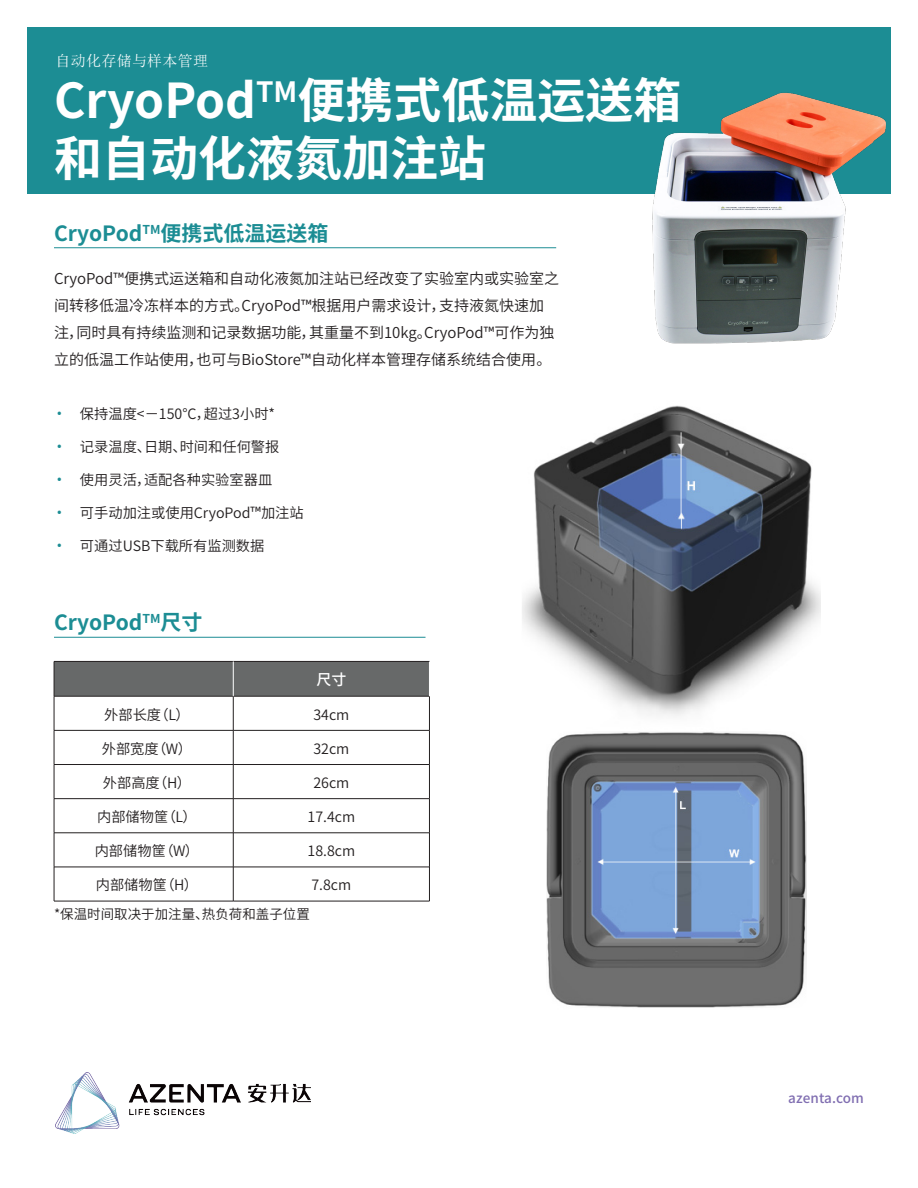
<style>
.page{position:relative;width:918px;height:1188px;background:#fff}
.page>*{position:absolute;margin:0;border:0;box-sizing:border-box;transform-origin:0 0}
.t1{font:700 48px/58.5px "Source Han Sans CN";color:#fff}
.Section_Title{font:700 21px "Source Han Sans CN";color:#1c8d94}
.t2{font:700 18px "Source Han Sans CN";color:#1c8d94}
.正文{font:15px/27px "Source Han Sans CN";color:#231f20}
.t3{font:15px "Sim Sun";letter-spacing:.02em;color:#fff}
.正文-2{font:500 15px "Source Han Sans CN";color:#fff}
.正文-3{font:14.25px "Source Han Sans CN";color:#231f20}
.备注{font:13.5px "Source Han Sans CN";color:#231f20}
.t4{font:500 13.5px "Source Han Sans CN";letter-spacing:.01em;color:#806eb1}
.s1{font-size:15px}
</style>
<div class="page">
<div style="left:27px;top:27px;width:864px;height:166px;background:#1c8d94"></div>
<img style="left:56px;top:1072px;width:255px;height:62px">
<img style="left:630px;top:92px;width:261px;height:252px">
<img style="left:522px;top:405px;width:298px;height:311px">
<div style="left:55px;top:662px;width:374px;height:34px;background:#676969"></div>
<svg style="left:55px;top:697px;width:374px;height:204px"></svg>
<hr style="left:233px;top:661px;width:197px;height:1px;background:#231f20">
<hr style="left:54px;top:696px;width:179px;height:1px;background:#231f20">
<hr style="left:54px;top:696px;width:1px;height:34px;background:#231f20">
<hr style="left:233px;top:696px;width:197px;height:1px;background:#231f20">
<hr style="left:233px;top:696px;width:1px;height:34px;background:#231f20">
<hr style="left:429px;top:696px;width:1px;height:34px;background:#231f20">
<hr style="left:54px;top:730px;width:179px;height:1px;background:#231f20">
<hr style="left:54px;top:730px;width:1px;height:34px;background:#231f20">
<hr style="left:233px;top:730px;width:197px;height:1px;background:#231f20">
<hr style="left:233px;top:730px;width:1px;height:34px;background:#231f20">
<hr style="left:429px;top:730px;width:1px;height:34px;background:#231f20">
<hr style="left:54px;top:764px;width:179px;height:1px;background:#231f20">
<hr style="left:54px;top:765px;width:1px;height:34px;background:#231f20">
<hr style="left:233px;top:764px;width:197px;height:1px;background:#231f20">
<hr style="left:233px;top:765px;width:1px;height:34px;background:#231f20">
<hr style="left:429px;top:765px;width:1px;height:34px;background:#231f20">
<hr style="left:54px;top:798px;width:179px;height:1px;background:#231f20">
<hr style="left:54px;top:799px;width:1px;height:34px;background:#231f20">
<hr style="left:233px;top:798px;width:197px;height:1px;background:#231f20">
<hr style="left:233px;top:799px;width:1px;height:34px;background:#231f20">
<hr style="left:429px;top:799px;width:1px;height:34px;background:#231f20">
<hr style="left:54px;top:833px;width:179px;height:1px;background:#231f20">
<hr style="left:54px;top:833px;width:1px;height:34px;background:#231f20">
<hr style="left:233px;top:833px;width:197px;height:1px;background:#231f20">
<hr style="left:233px;top:833px;width:1px;height:34px;background:#231f20">
<hr style="left:429px;top:833px;width:1px;height:34px;background:#231f20">
<hr style="left:54px;top:867px;width:179px;height:1px;background:#231f20">
<hr style="left:54px;top:867px;width:1px;height:34px;background:#231f20">
<hr style="left:233px;top:867px;width:197px;height:1px;background:#231f20">
<hr style="left:233px;top:867px;width:1px;height:34px;background:#231f20">
<hr style="left:429px;top:867px;width:1px;height:34px;background:#231f20">
<hr style="left:54px;top:901px;width:179px;height:1px;background:#231f20">
<hr style="left:233px;top:901px;width:197px;height:1px;background:#231f20">
<hr style="left:54px;top:661px;width:179px;height:1px;background:#231f20">
<hr style="left:54px;top:661px;width:1px;height:35px;background:#231f20">
<hr style="left:233px;top:661px;width:1px;height:35px;background:#fff">
<hr style="left:429px;top:661px;width:1px;height:35px;background:#fff">
<img style="left:547px;top:732px;width:260px;height:276px">
<hr style="left:54px;top:637px;width:372px;height:1px;background:#1c8d94">
<hr style="left:54px;top:247px;width:502px;height:1px;background:#1c8d94">
<p class="t3" style="left:56px;top:53px;width:154px">自动化存储与样本管理</p>
<p class="t1" style="left:54px;top:72px;width:629px">CryoPod<sup>TM</sup>便携式低温运送箱和自动化液氮加注站</p>
<p class="Section_Title" style="left:54px;top:221px;width:276px">CryoPod<sup>TM</sup>便携式低温运送箱</p>
<p class="正文" style="left:54px;top:265px;width:507px">CryoPod™便携式运送箱和自动化液氮加注站已经改变了实验室内或实验室之间转移低温冷冻样本的方式。CryoPod™根据用户需求设计，支持液氮快速加注，同时具有持续监测和记录数据功能，其重量不到10kg。CryoPod™可作为独立的低温工作站使用，也可与BioStore™自动化样本管理存储系统结合使用。</p>
<p class="t2" style="left:54px;top:404px;width:12px">·</p>
<p class="t2" style="left:54px;top:437px;width:12px">·</p>
<p class="t2" style="left:54px;top:470px;width:12px">·</p>
<p class="t2" style="left:54px;top:503px;width:12px">·</p>
<p class="t2" style="left:54px;top:536px;width:12px">·</p>
<p class="正文-3" style="left:80px;top:406px;width:197px">保持温度&lt;－150°C，超过3小时*</p>
<p class="正文-3" style="left:80px;top:439px;width:201px">记录温度、日期、时间和任何警报</p>
<p class="正文-3" style="left:80px;top:472px;width:194px">使用灵活，适配各种实验室器皿</p>
<p class="正文-3" style="left:80px;top:505px;width:225px">可手动加注或使用CryoPod<span class="s1">™</span>加注站</p>
<p class="正文-3" style="left:80px;top:538px;width:186px">可通过USB下载所有监测数据</p>
<p class="Section_Title" style="left:54px;top:611px;width:150px">CryoPod<sup>TM</sup>尺寸</p>
<p class="正文-2" style="left:316px;top:671px;width:31px">尺寸</p>
<p class="正文-3" style="left:104px;top:706px;width:87px">外部长度（L）</p>
<p class="正文-3" style="left:313px;top:706px;width:37px">34cm</p>
<p class="正文-3" style="left:102px;top:740px;width:92px">外部宽度（W）</p>
<p class="正文-3" style="left:313px;top:740px;width:37px">32cm</p>
<p class="正文-3" style="left:103px;top:775px;width:90px">外部高度（H）</p>
<p class="正文-3" style="left:313px;top:775px;width:37px">26cm</p>
<p class="正文-3" style="left:97px;top:809px;width:101px">内部储物筐（L）</p>
<p class="正文-3" style="left:308px;top:809px;width:49px">17.4cm</p>
<p class="正文-3" style="left:95px;top:843px;width:106px">内部储物筐（W）</p>
<p class="正文-3" style="left:308px;top:843px;width:49px">18.8cm</p>
<p class="正文-3" style="left:96px;top:877px;width:104px">内部储物筐（H）</p>
<p class="正文-3" style="left:311px;top:877px;width:41px">7.8cm</p>
<p class="备注" style="left:54px;top:906px;width:257px">*保温时间取决于加注量、热负荷和盖子位置</p>
<p class="t4" style="left:788px;top:1091px;width:77px">azenta.com</p>
</div>
